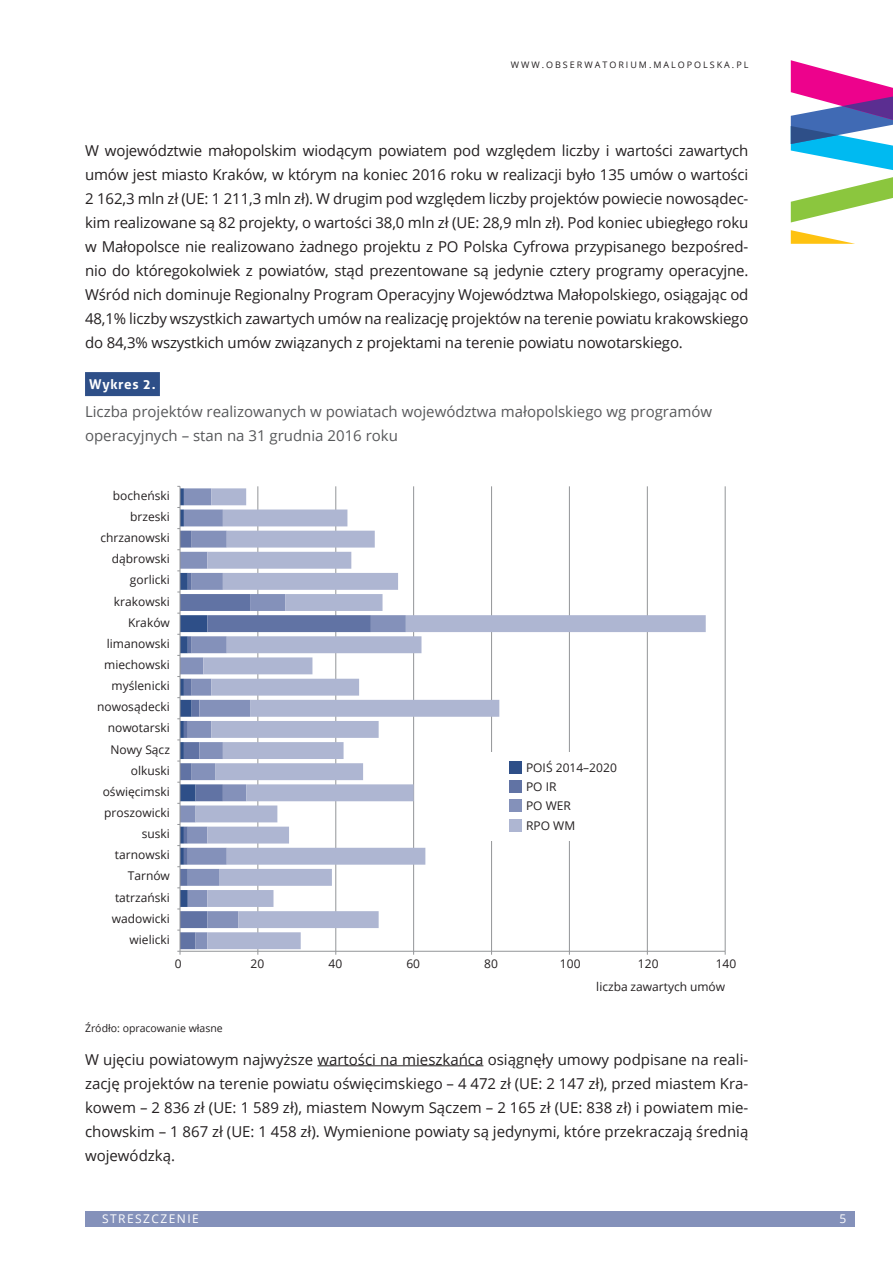
<style>
.page{position:relative;width:893px;height:1263px;background:#fff}
.page>*{position:absolute;margin:0;border:0;box-sizing:border-box;transform-origin:0 0}
.t1{font:15px/24px "Open Sans";letter-spacing:-.005em;color:#231f20;text-align:justify}
.tytul_tabeli_itp{font:15px/24px "Open Sans";color:#57585a}
.tabela_itp{font:700 13.5px "Aller";letter-spacing:.05em;color:#fff}
.t2{font:12px/19.4px "Open Sans";color:#231f20}
.pagina_P{font:12px "Open Sans";letter-spacing:.12em;color:#fff}
.źródło{font:10.5px "Open Sans";color:#231f20}
.t3{font:9px "Open Sans";letter-spacing:.22em;color:#231f20}
</style>
<div class="page">
<svg style="left:791px;top:177px;width:102px;height:45px"></svg>
<svg style="left:791px;top:60px;width:102px;height:110px"></svg>
<svg style="left:791px;top:230px;width:64px;height:14px"></svg>
<div style="left:85px;top:1211px;width:770px;height:16px;background:#8491ba"></div>
<div style="left:85px;top:372px;width:75px;height:24px;background:#2e4f88"></div>
<hr style="left:317px;top:1065px;width:166px;height:1px;background:#231f20">
<hr style="left:725px;top:486px;width:1px;height:465px;background:#939598">
<hr style="left:647px;top:486px;width:1px;height:465px;background:#939598">
<hr style="left:569px;top:486px;width:1px;height:465px;background:#939598">
<hr style="left:491px;top:486px;width:1px;height:465px;background:#939598">
<hr style="left:413px;top:486px;width:1px;height:465px;background:#939598">
<hr style="left:335px;top:486px;width:1px;height:465px;background:#939598">
<hr style="left:257px;top:486px;width:1px;height:465px;background:#939598">
<svg style="left:196px;top:488px;width:510px;height:461px"></svg>
<hr style="left:180px;top:951px;width:545px;height:1px;background:#939598">
<hr style="left:180px;top:486px;width:1px;height:465px;background:#939598">
<svg style="left:177px;top:486px;width:30px;height:424px"></svg>
<div style="left:477px;top:752px;width:163px;height:89px;background:#fff"></div>
<div style="left:509px;top:761px;width:13px;height:12px;background:#2e4f88"></div>
<div style="left:509px;top:780px;width:13px;height:13px;background:#6173a4"></div>
<div style="left:509px;top:799px;width:13px;height:13px;background:#8491ba"></div>
<div style="left:509px;top:819px;width:13px;height:12px;background:#aeb6d2"></div>
<p class="t3" style="left:511px;top:59px;width:239px">WWW.OBSERWATORIUM.MALOPOLSKA.PL</p>
<p class="t1" style="left:85px;top:138px;width:665px">W województwie małopolskim wiodącym powiatem pod względem liczby i wartości zawartych umów jest miasto Kraków, w którym na koniec 2016 roku w realizacji było 135 umów o wartości 2 162,3 mln zł (UE: 1 211,3 mln zł). W drugim pod względem liczby projektów powiecie nowosądec&shy;kim realizowane są 82 projekty, o wartości 38,0 mln zł (UE: 28,9 mln zł). Pod koniec ubiegłego roku w Małopolsce nie realizowano żadnego projektu z PO Polska Cyfrowa przypisanego bezpośred&shy;nio do któregokolwiek z powiatów, stąd prezentowane są jedynie cztery programy operacyjne.<br>Wśród nich dominuje Regionalny Program Operacyjny Województwa Małopolskiego, osiągając od 48,1% liczby wszystkich zawartych umów na realizację projektów na terenie powiatu krakowskiego do 84,3% wszystkich umów związanych z projektami na terenie powiatu nowotarskiego.</p>
<p class="tabela_itp" style="left:89px;top:376px;width:68px">Wykres 2.</p>
<p class="tytul_tabeli_itp" style="left:85px;top:399px;width:629px">Liczba projektów realizowanych w powiatach województwa małopolskiego wg programów operacyjnych – stan na 31 grudnia 2016 roku</p>
<p class="t2" style="left:113px;top:486px;width:59px">bocheński</p>
<p class="t2" style="left:130px;top:507px;width:41px">brzeski</p>
<p class="t2" style="left:100px;top:528px;width:71px">chrzanowski</p>
<p class="t2" style="left:112px;top:549px;width:60px">dąbrowski</p>
<p class="t2" style="left:130px;top:570px;width:42px">gorlicki</p>
<p class="t2" style="left:114px;top:591px;width:57px">krakowski</p>
<p class="t2" style="left:128px;top:612px;width:43px">Kraków</p>
<p class="t2" style="left:107px;top:633px;width:65px">limanowski</p>
<p class="t2" style="left:104px;top:655px;width:67px">miechowski</p>
<p class="t2" style="left:112px;top:676px;width:60px">myślenicki</p>
<p class="t2" style="left:97px;top:697px;width:74px">nowosądecki</p>
<p class="t2" style="left:108px;top:718px;width:64px">nowotarski</p>
<p class="t2" style="left:110px;top:739px;width:61px">Nowy Sącz</p>
<p class="t2" style="left:131px;top:760px;width:41px">olkuski</p>
<p class="t2" style="left:103px;top:781px;width:69px">oświęcimski</p>
<p class="t2" style="left:104px;top:803px;width:67px">proszowicki</p>
<p class="t2" style="left:142px;top:824px;width:30px">suski</p>
<p class="t2" style="left:115px;top:845px;width:56px">tarnowski</p>
<p class="t2" style="left:128px;top:866px;width:44px">Tarnów</p>
<p class="t2" style="left:115px;top:887px;width:56px">tatrzański</p>
<p class="t2" style="left:112px;top:908px;width:60px">wadowicki</p>
<p class="t2" style="left:129px;top:929px;width:42px">wielicki</p>
<p class="t2" style="left:526px;top:757px;width:92px">POIŚ 2014–2020<br>PO IR<br>PO WER<br>RPO WM</p>
<p class="t2" style="left:175px;top:954px;width:8px">0</p>
<p class="t2" style="left:251px;top:954px;width:15px">20</p>
<p class="t2" style="left:328px;top:954px;width:15px">40</p>
<p class="t2" style="left:406px;top:954px;width:15px">60</p>
<p class="t2" style="left:484px;top:954px;width:15px">80</p>
<p class="t2" style="left:560px;top:954px;width:22px">100</p>
<p class="t2" style="left:638px;top:954px;width:22px">120</p>
<p class="t2" style="left:716px;top:954px;width:22px">140</p>
<p class="t2" style="left:596px;top:976px;width:130px">liczba zawartych umów</p>
<p class="źródło" style="left:85px;top:1021px;width:139px">Źródło: opracowanie własne</p>
<p class="t1" style="left:85px;top:1047px;width:665px">W ujęciu powiatowym najwyższe wartości na mieszkańca osiągnęły umowy podpisane na reali&shy;zację projektów na terenie powiatu oświęcimskiego – 4 472 zł (UE: 2 147 zł), przed miastem Kra&shy;kowem – 2 836 zł (UE: 1 589 zł), miastem Nowym Sączem – 2 165 zł (UE: 838 zł) i powiatem mie&shy;chowskim – 1 867 zł (UE: 1 458 zł). Wymienione powiaty są jedynymi, które przekraczają średnią wojewódzką.</p>
<p class="pagina_P" style="left:102px;top:1211px;width:98px">STRESZCZENIE</p>
<p class="pagina_P" style="left:839px;top:1211px;width:8px">5</p>
</div>
